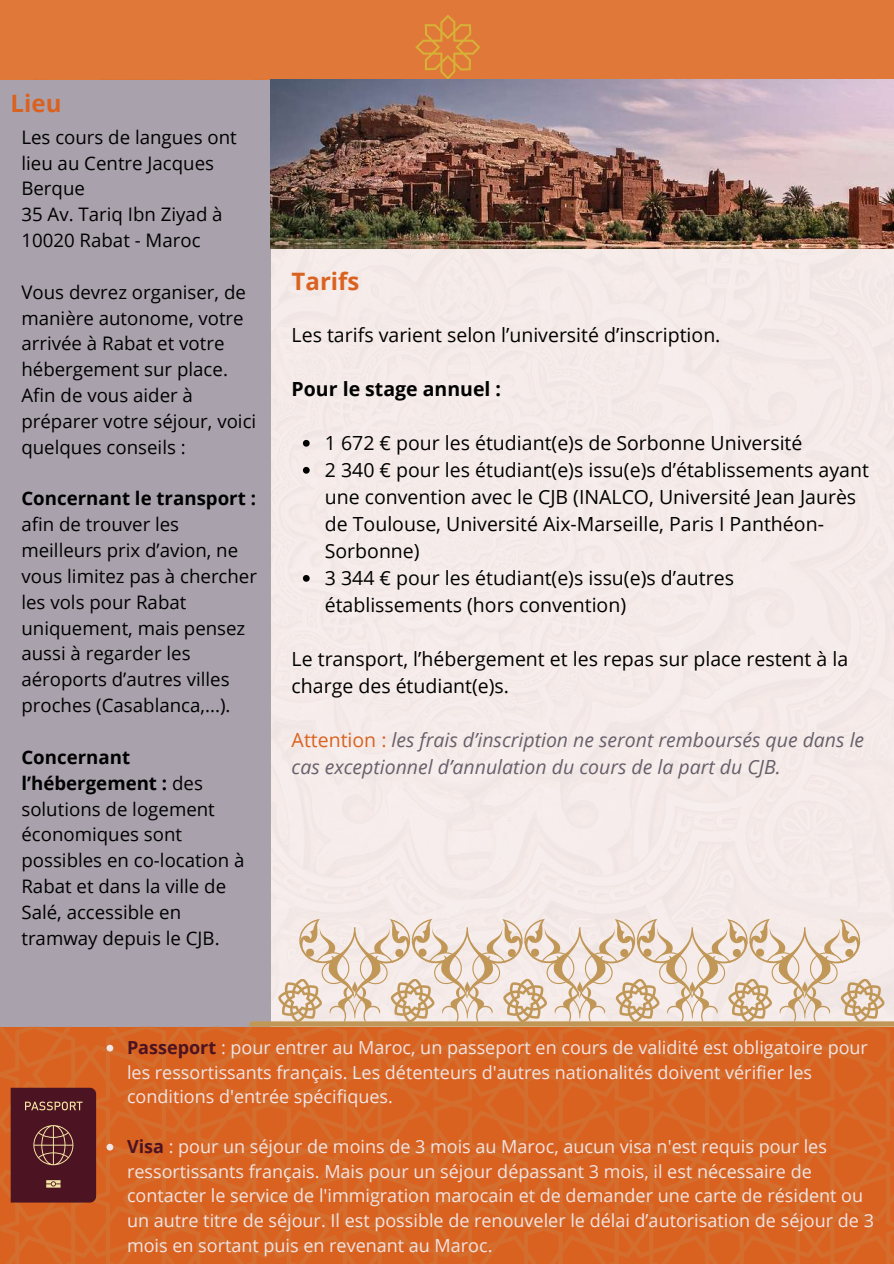
<style>
.page{position:relative;width:894px;height:1264px;background:#fff}
.page>*{position:absolute;margin:0;border:0;box-sizing:border-box;transform-origin:0 0}
.t1{font:700 24px "Open Sans";color:#da6220}
.t2{font:19.5px/27px "Open Sans";color:#000}
.t3{font:italic 19.5px/27px "Open Sans";color:#67606b}
.t4{font:700 19.5px "Open Sans";color:#000}
.t5{font:18.6px/25.8px "Open Sans";color:#000}
.t6{font:700 18.6px "Open Sans";color:#000}
.t7{font:18px/24.8px "Open Sans";color:#f1e5e5}
.s1{font-weight:700}
.s2{font-style:normal;color:#da6220}
.s3{font-weight:700;color:#4c1322}
</style>
<div class="page">
<div style="left:0;top:0;width:893px;height:80px;background:#df7838"></div>
<svg style="left:415px;top:15px;width:65px;height:65px"></svg>
<div style="left:270px;top:248px;width:623px;height:670px;background:#f5ebe9"></div>
<div style="left:0;top:80px;width:270px;height:956px;background:#a9a2ad"></div>
<img style="left:270px;top:80px;width:623px;height:168px">
<svg style="left:303px;top:440px;width:6px;height:6px"></svg>
<svg style="left:303px;top:467px;width:6px;height:6px"></svg>
<svg style="left:303px;top:575px;width:6px;height:6px"></svg>
<svg style="left:0;top:918px;width:893px;height:345px;background:#d28154"></svg>
<p class="t1" style="left:11px;top:86px;width:52px">Lieu</p>
<p class="t5" style="left:21px;top:124px;width:217px">Les cours de langues ont lieu au Centre Jacques<br>Berque<br>35 Av. Tariq Ibn Ziyad à<br>10020 Rabat - Maroc</p>
<p class="t5" style="left:21px;top:278px;width:236px">Vous devrez organiser, de manière autonome, votre arrivée à Rabat et votre hébergement sur place.<br>Afin de vous aider à préparer votre séjour, voici quelques conseils :</p>
<p class="t6" style="left:21px;top:485px;width:236px">Concernant le transport :</p>
<p class="t5" style="left:21px;top:511px;width:237px">afin de trouver les meilleurs prix d’avion, ne vous limitez pas à chercher les vols pour Rabat uniquement, mais pensez aussi à regarder les aéroports d’autres villes proches (Casablanca,...).</p>
<p class="t5" style="left:21px;top:743px;width:224px"><span class="s1">Concernant l’hébergement :</span> des solutions de logement économiques sont possibles en co-location à<br>Rabat et dans la ville de<br>Salé, accessible en tramway depuis le CJB.</p>
<p class="t1" style="left:291px;top:264px;width:69px">Tarifs</p>
<p class="t2" style="left:291px;top:321px;width:430px">Les tarifs varient selon l’université d’inscription.</p>
<p class="t4" style="left:291px;top:375px;width:211px">Pour le stage annuel :</p>
<p class="t2" style="left:325px;top:429px;width:545px">1 672 € pour les étudiant(e)s de Sorbonne Université<br>2 340 € pour les étudiant(e)s issu(e)s d’établissements ayant une convention avec le CJB (INALCO, Université Jean Jaurès de Toulouse, Université Aix-Marseille, Paris I Panthéon-Sorbonne)<br>3 344 € pour les étudiant(e)s issu(e)s d’autres établissements (hors convention)</p>
<p class="t2" style="left:291px;top:645px;width:558px">Le transport, l’hébergement et les repas sur place restent à la charge des étudiant(e)s.</p>
<p class="t3" style="left:291px;top:726px;width:574px"><span class="s2">Attention :</span> les frais d’inscription ne seront remboursés que dans le cas exceptionnel d’annulation du cours de la part du CJB.</p>
<p class="t7" style="left:127px;top:1034px;width:742px"><span class="s3">Passeport</span> : pour entrer au Maroc, un passeport en cours de validité est obligatoire pour les ressortissants français. Les détenteurs d'autres nationalités doivent vérifier les conditions d'entrée spécifiques.</p>
<p class="t7" style="left:127px;top:1133px;width:748px"><span class="s3">Visa</span> : pour un séjour de moins de 3 mois au Maroc, aucun visa n'est requis pour les ressortissants français. Mais pour un séjour dépassant 3 mois, il est nécessaire de contacter le service de l'immigration marocain et de demander une carte de résident ou un autre titre de séjour. Il est possible de renouveler le délai d’autorisation de séjour de 3 mois en sortant puis en revenant au Maroc.</p>
</div>
